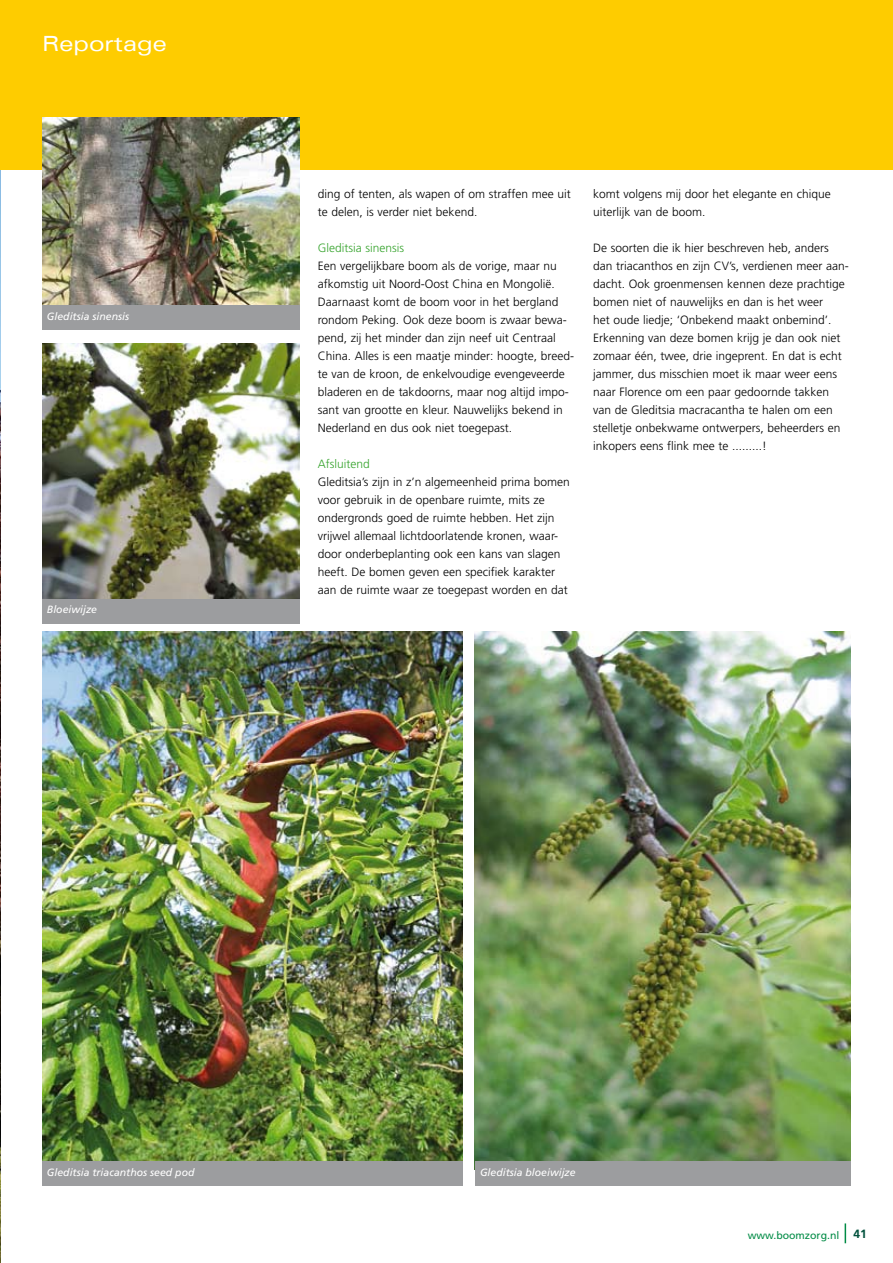
<style>
.page{position:relative;width:893px;height:1263px;background:#fff}
.page>*{position:absolute;margin:0;border:0;box-sizing:border-box;transform-origin:0 0}
.t1{font:expanded 21px "Univers";color:#fff}
.t2{font:300 12px/18px "Frutiger";color:#000}
.t3{font:300 12px "Frutiger";color:#35a32c}
.t4{font:italic 10.5px "Frutiger";color:#fff}
.t5{font:10.5px "Frutiger";color:#008b45}
.s1{font-weight:700;font-size:12px;color:#00513c}
</style>
<div class="page">
<svg style="left:845px;top:1223px;width:1px;height:20px"></svg>
<img style="left:0;top:170px;width:1px;height:1093px">
<img style="left:43px;top:631px;width:420px;height:530px">
<div style="left:43px;top:1161px;width:420px;height:25px;background:#9c9d9f"></div>
<img style="left:474px;top:631px;width:376px;height:538px">
<div style="left:0;top:0;width:893px;height:170px;background:#fecc00"></div>
<div style="left:475px;top:1161px;width:375px;height:25px;background:#9c9d9f"></div>
<img style="left:42px;top:118px;width:258px;height:198px">
<div style="left:43px;top:305px;width:257px;height:25px;background:#9c9d9f"></div>
<img style="left:43px;top:343px;width:256px;height:256px">
<div style="left:43px;top:599px;width:257px;height:24px;background:#9c9d9f"></div>
<h1 class="t1" style="left:42px;top:31px;width:126px">Reportage</h1>
<p class="t4" style="left:47px;top:310px;width:84px">Gleditsia sinensis</p>
<p class="t4" style="left:47px;top:604px;width:52px">Bloeiwijze</p>
<p class="t2" style="left:318px;top:185px;width:254px">ding of tenten, als wapen of om straffen mee uit te delen, is verder niet bekend.</p>
<p class="t3" style="left:318px;top:241px;width:88px">Gleditsia sinensis</p>
<p class="t2" style="left:318px;top:257px;width:258px">Een vergelijkbare boom als de vorige, maar nu afkomstig uit Noord-Oost China en Mongolië.<br>Daarnaast komt de boom voor in het bergland rondom Peking. Ook deze boom is zwaar bewa&shy;pend, zij het minder dan zijn neef uit Centraal China. Alles is een maatje minder: hoogte, breed&shy;te van de kroon, de enkelvoudige evengeveerde bladeren en de takdoorns, maar nog altijd impo&shy;sant van grootte en kleur. Nauwelijks bekend in Nederland en dus ook niet toegepast.</p>
<p class="t3" style="left:318px;top:457px;width:54px">Afsluitend</p>
<p class="t2" style="left:318px;top:473px;width:254px">Gleditsia’s zijn in z’n algemeenheid prima bomen voor gebruik in de openbare ruimte, mits ze ondergronds goed de ruimte hebben. Het zijn vrijwel allemaal lichtdoorlatende kronen, waar&shy;door onderbeplanting ook een kans van slagen heeft. De bomen geven een specifiek karakter aan de ruimte waar ze toegepast worden en dat</p>
<p class="t2" style="left:593px;top:185px;width:239px">komt volgens mij door het elegante en chique uiterlijk van de boom.</p>
<p class="t2" style="left:593px;top:239px;width:257px">De soorten die ik hier beschreven heb, anders dan triacanthos en zijn CV’s, verdienen meer aan&shy;dacht. Ook groenmensen kennen deze prachtige bomen niet of nauwelijks en dan is het weer<br>het oude liedje; ‘Onbekend maakt onbemind’.<br>Erkenning van deze bomen krijg je dan ook niet zomaar één, twee, drie ingeprent. En dat is echt jammer, dus misschien moet ik maar weer eens naar Florence om een paar gedoornde takken van de Gleditsia macracantha te halen om een stelletje onbekwame ontwerpers, beheerders en inkopers eens flink mee te .........!</p>
<p class="t4" style="left:47px;top:1166px;width:149px">Gleditsia triacanthos seed pod</p>
<p class="t4" style="left:480px;top:1166px;width:97px">Gleditsia bloeiwijze</p>
<p class="t5" style="left:748px;top:1229px;width:121px">www.boomzorg.nl <span class="s1">41</span></p>
</div>
